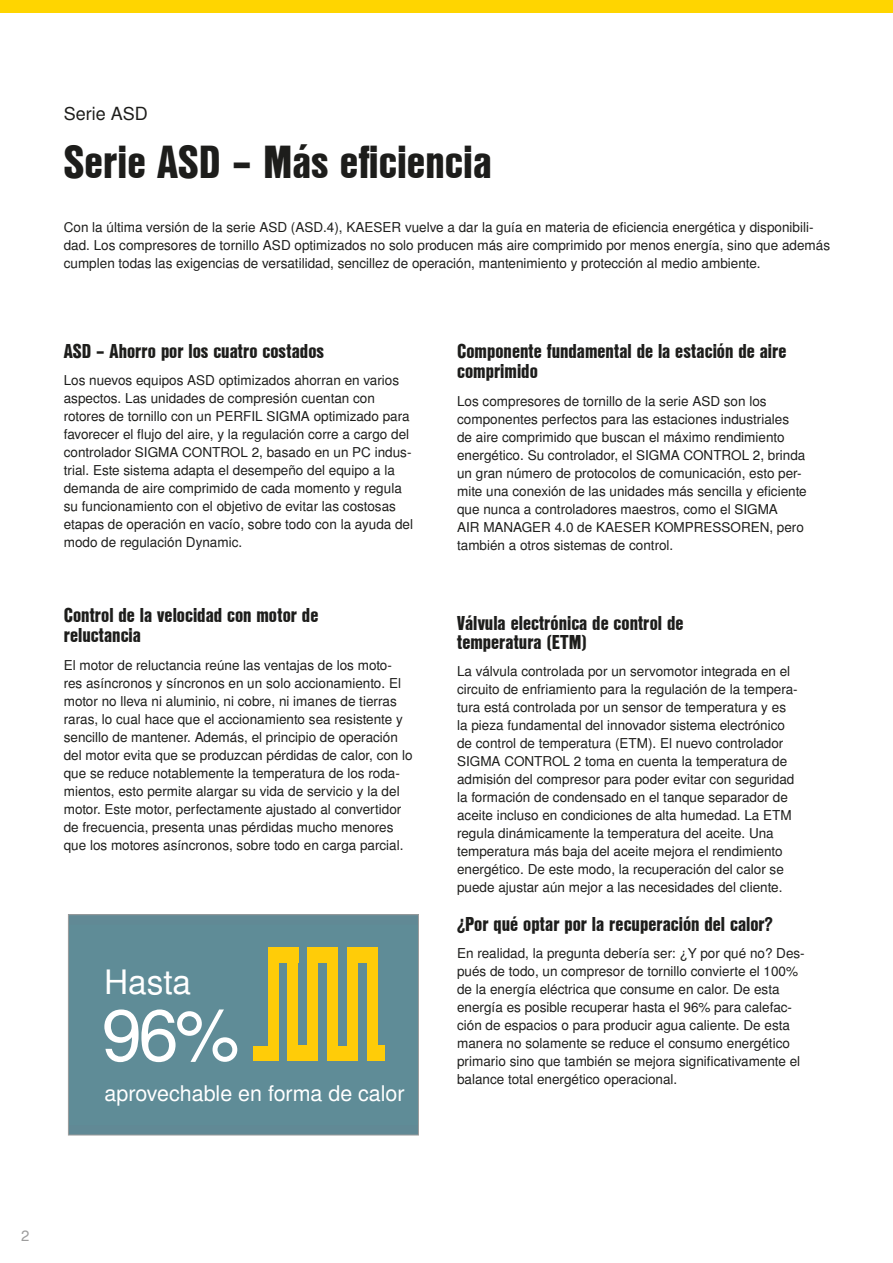
<style>
.page{position:relative;width:893px;height:1263px;background:#fff}
.page>*{position:absolute;margin:0;border:0;box-sizing:border-box;transform-origin:0 0}
.t1{font:71.85px "Nimbus San L";color:#fff}
.t2{font:45px "Nimbus San L Bla Con";color:#1d1d1b}
.t3{font:33.45px "Nimbus San L";color:#fff}
.t4{font:21.45px "Nimbus San L";color:#fff}
.t5{font:19.5px/19.5px "Nimbus San L Bla Con";color:#1d1d1b}
.t6{font:18px "Nimbus San L";color:#1d1d1b}
.t7{font:15px "Nimbus San L";color:#9d9d9d}
.t8{font:13.5px/18px "Nimbus San L";color:#1d1d1b}
</style>
<div class="page">
<div style="left:0;top:0;width:893px;height:13px;background:#ffd500"></div>
<div style="left:68px;top:915px;width:350px;height:220px;background:#618995"></div>
<div style="left:253px;top:1046px;width:25px;height:14px;background:#ffcc08"></div>
<div style="left:268px;top:948px;width:10px;height:112px;background:#ffcc08"></div>
<div style="left:268px;top:947px;width:30px;height:15px;background:#ffcc08"></div>
<div style="left:288px;top:947px;width:10px;height:113px;background:#ffcc08"></div>
<div style="left:288px;top:1045px;width:30px;height:15px;background:#ffcc08"></div>
<div style="left:307px;top:948px;width:11px;height:112px;background:#ffcc08"></div>
<div style="left:307px;top:947px;width:30px;height:16px;background:#ffcc08"></div>
<div style="left:327px;top:947px;width:10px;height:113px;background:#ffcc08"></div>
<div style="left:332px;top:1046px;width:26px;height:14px;background:#ffcc08"></div>
<div style="left:347px;top:948px;width:11px;height:112px;background:#ffcc08"></div>
<div style="left:347px;top:947px;width:30px;height:15px;background:#ffcc08"></div>
<div style="left:367px;top:947px;width:10px;height:113px;background:#ffcc08"></div>
<div style="left:367px;top:1045px;width:18px;height:15px;background:#ffcc08"></div>
<div style="left:68px;top:914px;width:351px;height:221px;border:1px solid #9d9d9d"></div>
<h3 class="t6" style="left:64px;top:103px;width:86px">Serie ASD</h3>
<h2 class="t2" style="left:64px;top:128px;width:429px">Serie ASD – Más eficiencia</h2>
<p class="t8" style="left:64px;top:219px;width:768px">Con la última versión de la serie ASD (ASD.4), KAESER vuelve a dar la guía en materia de eficiencia energética y disponibili&shy;dad. Los compresores de tornillo ASD optimizados no solo producen más aire comprimido por menos energía, sino que además cumplen todas las exigencias de versatilidad, sencillez de operación, mantenimiento y protección al medio ambiente.</p>
<h3 class="t5" style="left:64px;top:341px;width:262px">ASD – Ahorro por los cuatro costados</h3>
<p class="t8" style="left:64px;top:372px;width:351px">Los nuevos equipos ASD optimizados ahorran en varios aspectos. Las unidades de compresión cuentan con rotores de tornillo con un PERFIL SIGMA optimizado para favorecer el flujo del aire, y la regulación corre a cargo del controlador SIGMA CONTROL 2, basado en un PC indus&shy;trial. Este sistema adapta el desempeño del equipo a la demanda de aire comprimido de cada momento y regula su funcionamiento con el objetivo de evitar las costosas etapas de operación en vacío, sobre todo con la ayuda del modo de regulación Dynamic.</p>
<h3 class="t5" style="left:64px;top:605px;width:256px">Control de la velocidad con motor de reluctancia</h3>
<p class="t8" style="left:64px;top:657px;width:350px">El motor de reluctancia reúne las ventajas de los moto&shy;res asíncronos y síncronos en un solo accionamiento. El motor no lleva ni aluminio, ni cobre, ni imanes de tierras raras, lo cual hace que el accionamiento sea resistente y sencillo de mantener. Además, el principio de operación del motor evita que se produzcan pérdidas de calor, con lo que se reduce notablemente la temperatura de los roda&shy;mientos, esto permite alargar su vida de servicio y la del motor. Este motor, perfectamente ajustado al convertidor de frecuencia, presenta unas pérdidas mucho menores que los motores asíncronos, sobre todo en carga parcial.</p>
<h3 class="t3" style="left:104px;top:962px;width:89px">Hasta</h3>
<h1 class="t1" style="left:102px;top:992px;width:139px">96%</h1>
<h3 class="t4" style="left:105px;top:1081px;width:301px">aprovechable en forma de calor</h3>
<h3 class="t5" style="left:457px;top:341px;width:331px">Componente fundamental de la estación de aire comprimido</h3>
<p class="t8" style="left:457px;top:393px;width:351px">Los compresores de tornillo de la serie ASD son los componentes perfectos para las estaciones industriales de aire comprimido que buscan el máximo rendimiento energético. Su controlador, el SIGMA CONTROL 2, brinda un gran número de protocolos de comunicación, esto per&shy;mite una conexión de las unidades más sencilla y eficiente que nunca a controladores maestros, como el SIGMA<br>AIR MANAGER 4.0 de KAESER KOMPRESSOREN, pero también a otros sistemas de control.</p>
<h3 class="t5" style="left:457px;top:612px;width:228px">Válvula electrónica de control de temperatura (ETM)</h3>
<p class="t8" style="left:457px;top:663px;width:342px">La válvula controlada por un servomotor integrada en el circuito de enfriamiento para la regulación de la tempera&shy;tura está controlada por un sensor de temperatura y es la pieza fundamental del innovador sistema electrónico de control de temperatura (ETM). El nuevo controlador SIGMA CONTROL 2 toma en cuenta la temperatura de admisión del compresor para poder evitar con seguridad la formación de condensado en el tanque separador de aceite incluso en condiciones de alta humedad. La ETM regula dinámicamente la temperatura del aceite. Una temperatura más baja del aceite mejora el rendimiento energético. De este modo, la recuperación del calor se puede ajustar aún mejor a las necesidades del cliente.</p>
<h3 class="t5" style="left:457px;top:914px;width:317px">¿Por qué optar por la recuperación del calor?</h3>
<p class="t8" style="left:457px;top:945px;width:349px">En realidad, la pregunta debería ser: ¿Y por qué no? Des&shy;pués de todo, un compresor de tornillo convierte el 100% de la energía eléctrica que consume en calor. De esta energía es posible recuperar hasta el 96% para calefac&shy;ción de espacios o para producir agua caliente. De esta manera no solamente se reduce el consumo energético primario sino que también se mejora significativamente el balance total energético operacional.</p>
<p class="t7" style="left:21px;top:1226px;width:10px">2</p>
</div>
